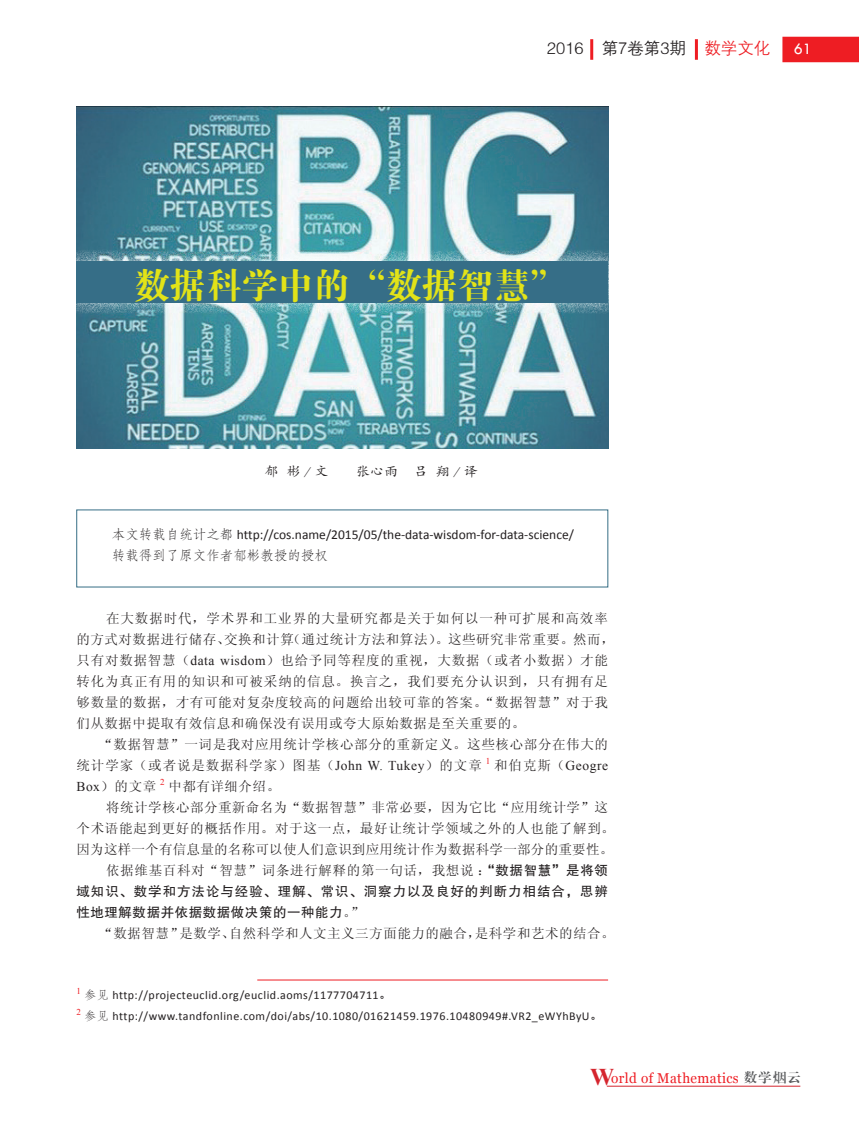
<style>
.page{position:relative;width:859px;height:1123px;background:#fff}
.page>*{position:absolute;margin:0;border:0;box-sizing:border-box;transform-origin:0 0}
.t1{font:36px "FZDBSK GBK1 0";color:#e2e318}
.t2{font:16.5px "FZZDXK GBK1 0";color:#231f20}
.t3{font:16.5px "Tw Cen";color:#fff}
.t4{font:14.1px "Georgia";letter-spacing:.03em;color:#ee1d23;scale:.95 1}
.t5{font:13.5px/21px "Sim Sun";letter-spacing:.05em;color:#231f20}
.t6{font:13.5px/21px "FZHTK GBK1 0";letter-spacing:.07em;color:#231f20;text-align:justify}
.t7{font:13.5px "Calibri";color:#231f20}
.t8{font:13.5px "FZFSK GBK1 0";color:#231f20}
.t9{font:13.5px "Times New Roman";letter-spacing:.04em;color:#231f20}
.t10{font:13.5px "FZKTK GBK1 0";color:#231f20}
.t11{font:12px "Calibri";letter-spacing:.04em;color:#231f20}
.t12{font:9px "Times New Roman";color:#ee1d23}
.s1{color:#ee1d23}
.s2{font-family:"FZFSK GBK1 0"}
.s3{font-family:"Times New Roman"}
.s4{font-family:"Sim Sun"}
.s5{font-family:"ST Xihei"}
.s6{font-family:"Times New Roman";font-weight:700;font-size:24px;color:#d5252e}
.s7{font-family:"FZXBSK GBK1 0";font-size:13.05px;color:#57585a}
</style>
<div class="page">
<hr style="left:607px;top:1085px;width:193px;height:1px;background:#d5252e">
<div style="left:782px;top:37px;width:77px;height:25px;background:#ee1d23"></div>
<hr style="left:695px;top:39px;width:3px;height:21px;background:#ee1d23">
<hr style="left:590px;top:39px;width:3px;height:21px;background:#ee1d23">
<img style="left:77px;top:106px;width:531px;height:343px">
<div style="left:64px;top:249px;width:556px;height:66px;background:#fff;opacity:.8"></div>
<div style="left:77px;top:261px;width:531px;height:42px;background:#366e87"></div>
<hr style="left:257px;top:979px;width:351px;height:1px;background:#ee1d23">
<p class="t2" style="left:547px;top:40px;width:225px">2016 第7卷第3期 <span class="s1">数学文化</span></p>
<p class="t3" style="left:794px;top:39px;width:20px">61</p>
<p class="t1" style="left:134px;top:266px;width:434px">数据科学中的“数据智慧”</p>
<p class="t10" style="left:265px;top:464px;width:65px">郁 彬／文</p>
<p class="t10" style="left:356px;top:464px;width:123px">张心雨 吕 翔／译</p>
<p class="t7" style="left:112px;top:526px;width:463px"><span class="s2">本文转载自统计之都</span> http://cos.name/2015/05/the-data-wisdom-for-data-science/</p>
<p class="t8" style="left:112px;top:548px;width:217px">转载得到了原文作者郁彬教授的授权</p>
<p class="t5" style="left:76px;top:607px;width:540px;text-indent:30px">在大数据时代，学术界和工业界的大量研究都是关于如何以一种可扩展和高效率的方式对数据进行储存、交换和计算（通过统计方法和算法）。这些研究非常重要。然而，只有对数据智慧（<span class="s3">data wisdom</span>）也给予同等程度的重视，大数据（或者小数据）才能转化为真正有用的知识和可被采纳的信息。换言之，我们要充分认识到，只有拥有足够数量的数据，才有可能对复杂度较高的问题给出较可靠的答案。“数据智慧”对于我们从数据中提取有效信息和确保没有误用或夸大原始数据是至关重要的。</p>
<p class="t5" style="left:76px;top:733px;width:533px;text-indent:23px">“数据智慧”一词是我对应用统计学核心部分的重新定义。这些核心部分在伟大的统计学家（或者说是数据科学家）图基（<span class="s3">John W. Tukey</span>）的文章</p>
<p class="t12" style="left:486px;top:754px;width:6px">1</p>
<p class="t9" style="left:494px;top:756px;width:115px"><span class="s4">和伯克斯（</span>Geogre</p>
<p class="t5" style="left:76px;top:775px;width:81px"><span class="s3">Box</span>）的文章</p>
<p class="t12" style="left:160px;top:775px;width:6px">2</p>
<p class="t5" style="left:168px;top:775px;width:113px">中都有详细介绍。</p>
<p class="t5" style="left:76px;top:796px;width:540px;text-indent:30px">将统计学核心部分重新命名为“数据智慧”非常必要，因为它比“应用统计学”这个术语能起到更好的概括作用。对于这一点，最好让统计学领域之外的人也能了解到。因为这样一个有信息量的名称可以使人们意识到应用统计作为数据科学一部分的重要性。</p>
<p class="t6" style="left:76px;top:860px;width:533px;text-indent:30px"><span class="s4">依据维基百科对“智慧”词条进行解释的第一句话，我想说：</span>“数据智慧”是将领域知识、数学和方法论与经验、理解、常识、洞察力以及良好的判断力相结合，思辨性地理解数据并依据数据做决策的一种能力<span class="s4">。”</span></p>
<p class="t5" style="left:99px;top:922px;width:517px">“数据智慧”是数学、自然科学和人文主义三方面能力的融合，是科学和艺术的结合。</p>
<p class="t12" style="left:77px;top:984px;width:6px">1</p>
<p class="t11" style="left:84px;top:988px;width:308px"><span class="s2">参见</span> http://projecteuclid.org/euclid.aoms/1177704711<span class="s5">。</span></p>
<p class="t12" style="left:77px;top:1005px;width:6px">2</p>
<p class="t11" style="left:84px;top:1008px;width:519px"><span class="s2">参见</span> http://www.tandfonline.com/doi/abs/10.1080/01621459.1976.10480949#.VR2_eWYhByU<span class="s5">。</span></p>
<p class="t4" style="left:590px;top:1069px;width:223px"><span class="s6">W</span>orld of Mathematics <span class="s7">数学烟云</span></p>
</div>
